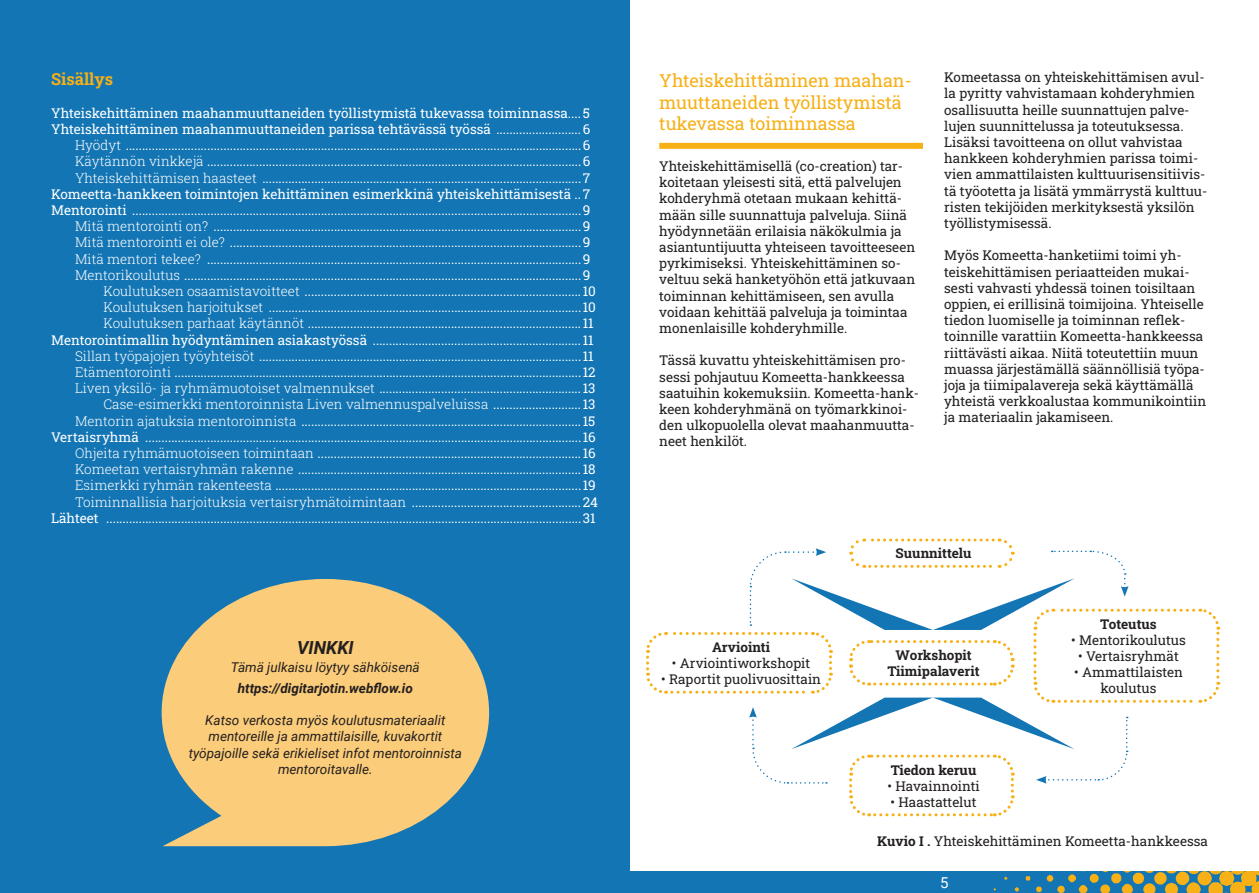
<style>
.page{position:relative;width:1259px;height:893px;background:#fff}
.page>*{position:absolute;margin:0;border:0;box-sizing:border-box;transform-origin:0 0}
.yläotsikko{font:18px/21.6px "Roboto Slab";color:#f7b015}
.leipäteksti{font:italic 700 18px "Roboto";color:#231f20}
.leipäteksti-2{font:700 16.5px "Roboto Slab";color:#f7b015}
.t1{font:15px "Roboto";color:#fff}
.leipäteksti-3{font:13.5px "Roboto Slab";color:#fff}
.leipäteksti-4{font:13.5px/16.2px "Roboto Slab";color:#231f20}
.leipäteksti-5{font:italic 13.5px/16.2px "Roboto";color:#231f20;text-align:center}
.box{font:13.5px "Roboto Slab";color:#231f20}
.leipäteksti-6{font:300 13.5px "Roboto Slab";color:#fff}
.box-2{font:700 13.5px "Roboto Slab";color:#231f20}
.leipäteksti-7{font:italic 700 13.5px/21px "Roboto";color:#231f20;text-align:center}
.s1{font-weight:300}
.s2{font-weight:400}
.s3{font-weight:700}
</style>
<div class="page">
<div style="left:629px;top:872px;width:630px;height:21px;background:#1375b4"></div>
<svg style="left:1078px;top:872px;width:181px;height:21px"></svg>
<div style="left:1068px;top:874px;width:8px;height:8px;background:#f7b015;border-radius:2px"></div>
<svg style="left:1057px;top:885px;width:8px;height:8px"></svg>
<div style="left:1046px;top:875px;width:7px;height:7px;background:#f7b015;border-radius:50%"></div>
<svg style="left:1036px;top:887px;width:5px;height:5px"></svg>
<svg style="left:1025px;top:876px;width:5px;height:4px"></svg>
<svg style="left:1014px;top:887px;width:5px;height:5px"></svg>
<div style="left:0;top:0;width:629px;height:893px;background:#1375b4"></div>
<div style="left:659px;top:143px;width:264px;height:6px;background:#f7b015"></div>
<svg style="left:646px;top:538px;width:575px;height:279px"></svg>
<svg style="left:162px;top:579px;width:327px;height:267px;fill:#fbcc79"></svg>
<p class="leipäteksti-2" style="left:51px;top:68px;width:64px">Sisällys</p>
<p class="leipäteksti-3" style="left:51px;top:104px;width:540px">Yhteiskehittäminen maahanmuuttaneiden työllistymistä tukevassa toiminnassa....5</p>
<p class="leipäteksti-3" style="left:51px;top:120px;width:541px">Yhteiskehittäminen maahanmuuttaneiden parissa tehtävässä työssä ..........................6</p>
<p class="leipäteksti-3" style="left:75px;top:136px;width:517px"><span class="s1">Hyödyt</span> ............................................................................................................................................6</p>
<p class="leipäteksti-3" style="left:75px;top:152px;width:517px"><span class="s1">Käytännön vinkkejä</span> ...................................................................................................................6</p>
<p class="leipäteksti-3" style="left:75px;top:168px;width:516px"><span class="s1">Yhteiskehittämisen haasteet</span> ..................................................................................................7</p>
<p class="leipäteksti-3" style="left:51px;top:185px;width:540px">Komeetta-hankkeen toimintojen kehittäminen esimerkkinä yhteiskehittämisestä ..7</p>
<p class="leipäteksti-3" style="left:51px;top:201px;width:541px">Mentorointi ..........................................................................................................................................9</p>
<p class="leipäteksti-3" style="left:75px;top:217px;width:517px"><span class="s1">Mitä mentorointi on?</span> .................................................................................................................9</p>
<p class="leipäteksti-3" style="left:75px;top:233px;width:517px"><span class="s1">Mitä mentorointi ei ole?</span> ............................................................................................................9</p>
<p class="leipäteksti-3" style="left:75px;top:249px;width:517px"><span class="s1">Mitä mentori tekee?</span> ...................................................................................................................9</p>
<p class="leipäteksti-3" style="left:75px;top:266px;width:517px"><span class="s1">Mentorikoulutus</span> ..........................................................................................................................9</p>
<p class="leipäteksti-3" style="left:104px;top:282px;width:494px"><span class="s1">Koulutuksen osaamistavoitteet</span> .....................................................................................10</p>
<p class="leipäteksti-3" style="left:104px;top:298px;width:494px"><span class="s1">Koulutuksen harjoitukset</span> ................................................................................................10</p>
<p class="leipäteksti-3" style="left:104px;top:314px;width:492px"><span class="s1">Koulutuksen parhaat käytännöt</span> ....................................................................................11</p>
<p class="leipäteksti-3" style="left:51px;top:330px;width:544px">Mentorointimallin hyödyntäminen asiakastyössä ................................................................ 11</p>
<p class="leipäteksti-3" style="left:75px;top:347px;width:520px"><span class="s1">Sillan työpajojen työyhteisöt</span> ...................................................................................................11</p>
<p class="leipäteksti-3" style="left:75px;top:363px;width:522px"><span class="s1">Etämentorointi</span> .............................................................................................................................12</p>
<p class="leipäteksti-3" style="left:75px;top:379px;width:522px"><span class="s1">Liven yksilö- ja ryhmämuotoiset valmennukset</span> .............................................................. 13</p>
<p class="leipäteksti-6" style="left:104px;top:395px;width:493px">Case-esimerkki mentoroinnista Liven valmennuspalveluissa <span class="s2">........................... 13</span></p>
<p class="leipäteksti-3" style="left:75px;top:411px;width:522px"><span class="s1">Mentorin ajatuksia mentoroinnista</span> ......................................................................................15</p>
<p class="leipäteksti-3" style="left:51px;top:428px;width:546px">Vertaisryhmä ......................................................................................................................................16</p>
<p class="leipäteksti-3" style="left:75px;top:444px;width:522px"><span class="s1">Ohjeita ryhmämuotoiseen toimintaan</span> .................................................................................16</p>
<p class="leipäteksti-3" style="left:75px;top:460px;width:522px"><span class="s1">Komeetan vertaisryhmän rakenne</span> .......................................................................................18</p>
<p class="leipäteksti-3" style="left:75px;top:476px;width:522px"><span class="s1">Esimerkki ryhmän rakenteesta</span> ..............................................................................................19</p>
<p class="leipäteksti-3" style="left:75px;top:492px;width:524px"><span class="s1">Toiminnallisia harjoituksia vertaisryhmätoimintaan</span> ....................................................24</p>
<p class="leipäteksti-3" style="left:51px;top:509px;width:546px">Lähteet ..................................................................................................................................................31</p>
<p class="leipäteksti" style="left:297px;top:635px;width:58px">VINKKI</p>
<p class="leipäteksti-7" style="left:231px;top:656px;width:190px"><span class="s2">Tämä julkaisu löytyy sähköisenä </span>https://digitarjotin.webflow.io</p>
<p class="leipäteksti-5" style="left:205px;top:712px;width:242px">Katso verkosta myös koulutusmateriaalit</p>
<p class="leipäteksti-5" style="left:208px;top:728px;width:235px">mentoreille ja ammattilaisille, kuvakortit</p>
<p class="leipäteksti-5" style="left:189px;top:744px;width:275px">työpajoille sekä erikieliset infot mentoroinnista mentoroitavalle.</p>
<p class="yläotsikko" style="left:659px;top:69px;width:254px">Yhteiskehittäminen maahan&shy;muuttaneiden työllistymistä tukevassa toiminnassa</p>
<p class="leipäteksti-4" style="left:659px;top:158px;width:257px">Yhteiskehittämisellä (co-creation) tar&shy;koitetaan yleisesti sitä, että palvelujen kohderyhmä otetaan mukaan kehittä&shy;mään sille suunnattuja palveluja. Siinä hyödynnetään erilaisia näkökulmia ja asiantuntijuutta yhteiseen tavoitteeseen pyrkimiseksi. Yhteiskehittäminen so&shy;veltuu sekä hanketyöhön että jatkuvaan toiminnan kehittämiseen, sen avulla voidaan kehittää palveluja ja toimintaa monenlaisille kohderyhmille.</p>
<p class="leipäteksti-4" style="left:659px;top:352px;width:261px">Tässä kuvattu yhteiskehittämisen pro&shy;sessi pohjautuu Komeetta-hankkeessa saatuihin kokemuksiin. Komeetta-hank&shy;keen kohderyhmänä on työmarkkinoi&shy;den ulkopuolella olevat maahanmuutta&shy;neet henkilöt.</p>
<p class="leipäteksti-4" style="left:944px;top:69px;width:265px">Komeetassa on yhteiskehittämisen avul&shy;la pyritty vahvistamaan kohderyhmien osallisuutta heille suunnattujen palve&shy;lujen suunnittelussa ja toteutuksessa.<br>Lisäksi tavoitteena on ollut vahvistaa hankkeen kohderyhmien parissa toimi&shy;vien ammattilaisten kulttuurisensitiivis&shy;tä työotetta ja lisätä ymmärrystä kulttuu&shy;risten tekijöiden merkityksestä yksilön työllistymisessä.</p>
<p class="leipäteksti-4" style="left:944px;top:247px;width:263px">Myös Komeetta-hanketiimi toimi yh&shy;teiskehittämisen periaatteiden mukai&shy;sesti vahvasti yhdessä toinen toisiltaan oppien, ei erillisinä toimijoina. Yhteiselle tiedon luomiselle ja toiminnan reflek&shy;toinnille varattiin Komeetta-hankkeessa riittävästi aikaa. Niitä toteutettiin muun muassa järjestämällä säännöllisiä työpa&shy;joja ja tiimipalavereja sekä käyttämällä yhteistä verkkoalustaa kommunikointiin ja materiaalin jakamiseen.</p>
<p class="box-2" style="left:712px;top:638px;width:60px">Arviointi</p>
<p class="box" style="left:672px;top:654px;width:140px">• Arviointiworkshopit</p>
<p class="box" style="left:661px;top:670px;width:161px">• Raportit puolivuosittain</p>
<p class="box-2" style="left:895px;top:544px;width:77px">Suunnittelu</p>
<p class="box-2" style="left:895px;top:646px;width:78px">Workshopit</p>
<p class="box-2" style="left:887px;top:662px;width:94px">Tiimipalaverit</p>
<p class="box-2" style="left:890px;top:760px;width:87px">Tiedon keruu</p>
<p class="box" style="left:887px;top:777px;width:94px">• Havainnointi</p>
<p class="box" style="left:890px;top:793px;width:88px">• Haastattelut</p>
<p class="box-2" style="left:1100px;top:614px;width:58px">Toteutus</p>
<p class="box" style="left:1071px;top:631px;width:116px">• Mentorikoulutus</p>
<p class="box" style="left:1078px;top:647px;width:102px">• Vertaisryhmät</p>
<p class="box" style="left:1074px;top:663px;width:110px">• Ammattilaisten</p>
<p class="box" style="left:1100px;top:679px;width:57px">koulutus</p>
<p class="leipäteksti-4" style="left:877px;top:833px;width:332px"><span class="s3">Kuvio I .</span> Yhteiskehittäminen Komeetta-hankkeessa</p>
<p class="t1" style="left:940px;top:872px;width:10px">5</p>
</div>
